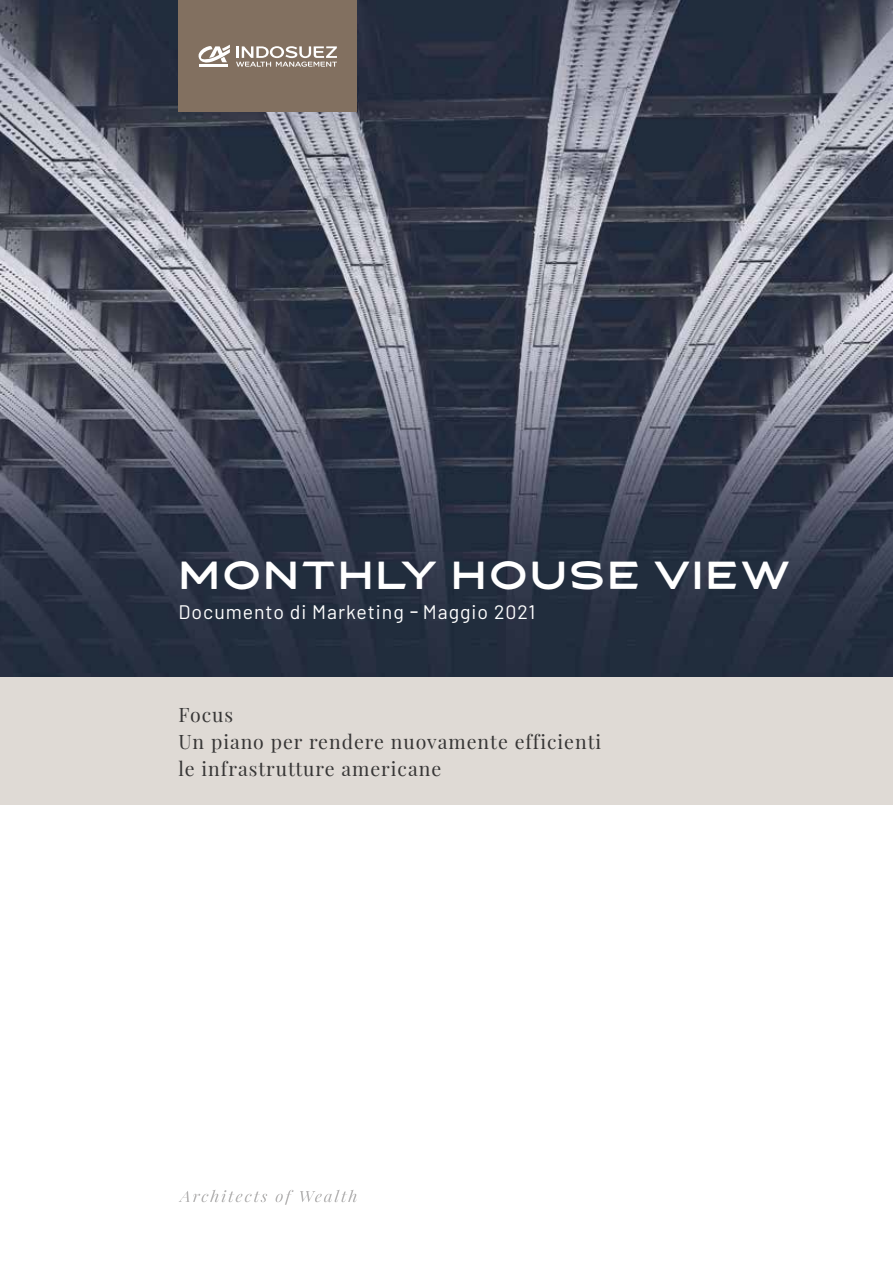
<style>
.page{position:relative;width:893px;height:1263px;background:#fff}
.page>*{position:absolute;margin:0;border:0;box-sizing:border-box;transform-origin:0 0}
.t1{font:37.5px "Asterone";letter-spacing:.05em;color:#fff}
.t2{font:19.5px/27px "Playfair Display";letter-spacing:.05em;color:#373636}
.t3{font:19.5px "Barlow";letter-spacing:.05em;color:#fff}
.s1{font-family:"Playfair Display";font-weight:700}
</style>
<div class="page">
<img style="left:0;top:0;width:893px;height:677px">
<div style="left:179px;top:0;width:178px;height:112px;background:#827060"></div>
<svg style="left:236px;top:46px;width:101px;height:21px"></svg>
<hr style="left:199px;top:64px;width:29px;height:3px;background:#fff">
<svg style="left:198px;top:45px;width:32px;height:18px"></svg>
<div style="left:0;top:677px;width:893px;height:128px;background:#dfdad5"></div>
<svg style="left:179px;top:1190px;width:88px;height:12px"></svg>
<svg style="left:276px;top:1190px;width:18px;height:15px"></svg>
<svg style="left:300px;top:1189px;width:57px;height:13px"></svg>
<h1 class="t1" style="left:179px;top:550px;width:613px">MONTHLY HOUSE VIEw</h1>
<p class="t3" style="left:179px;top:598px;width:358px">Documento di Marketing <span class="s1">-</span> Maggio 2021</p>
<p class="t2" style="left:179px;top:699px;width:424px">Focus<br>Un piano per rendere nuovamente efficienti le infrastrutture americane</p>
</div>
